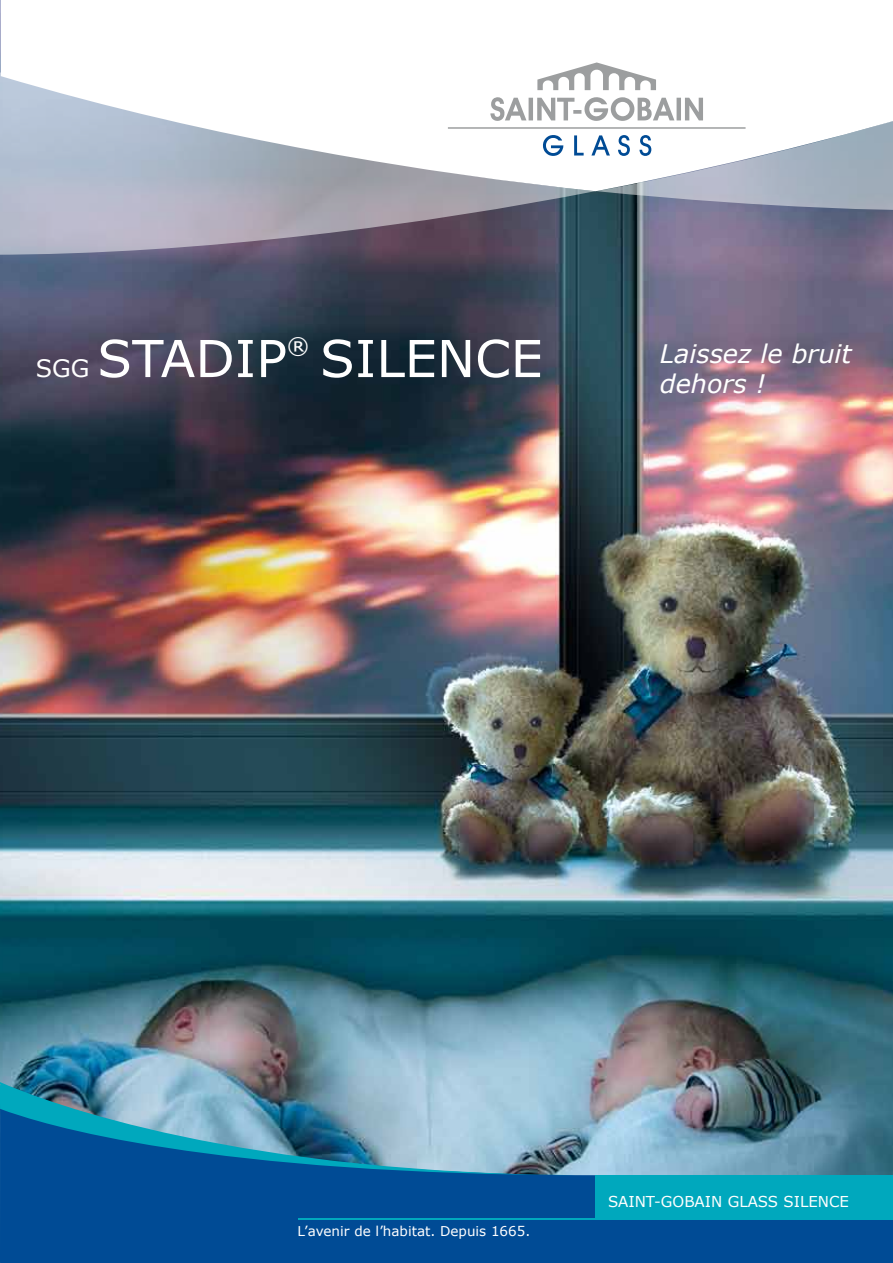
<style>
.page{position:relative;width:893px;height:1263px;background:#fff}
.page>*{position:absolute;margin:0;border:0;box-sizing:border-box;transform-origin:0 0}
.t1{font:51px "Verdana";color:#fff}
.t2{font:italic 25.5px/30px "Verdana";color:#fff}
.t3{font:22.65px "Verdana";color:#fff}
.t4{font:15px "Verdana";color:#fff}
.t5{font:13.5px "Verdana";color:#fff}
.s1{font-size:24px}
</style>
<div class="page">
<img style="left:0;top:0;width:893px;height:1086px">
<svg style="left:1px;top:0;width:892px;height:70px"></svg>
<svg style="left:0;top:70px;width:595px;height:185px"></svg>
<svg style="left:448px;top:62px;width:445px;height:148px"></svg>
<svg style="left:1px;top:1086px;width:892px;height:177px;background:#1f5f99"></svg>
<img style="left:0;top:1082px;width:595px;height:93px">
<div style="left:595px;top:1175px;width:298px;height:45px;background:#00a8bd"></div>
<hr style="left:298px;top:1219px;width:297px;height:1px;background:#00a8bd">
<svg style="left:0;top:1084px;width:1px;height:179px"></svg>
<h1 class="t1" style="left:36px;top:326px;width:253px"><span class="s1">SGG</span> STADIP</h1>
<h3 class="t3" style="left:287px;top:331px;width:24px">®</h3>
<h1 class="t1" style="left:320px;top:326px;width:224px">SILENCE</h1>
<h2 class="t2" style="left:660px;top:339px;width:193px">Laissez le bruit dehors !</h2>
<p class="t5" style="left:298px;top:1222px;width:234px">L’avenir de l’habitat. Depuis 1665.</p>
<p class="t4" style="left:608px;top:1192px;width:243px">SAINT-GOBAIN GLASS SILENCE</p>
</div>
